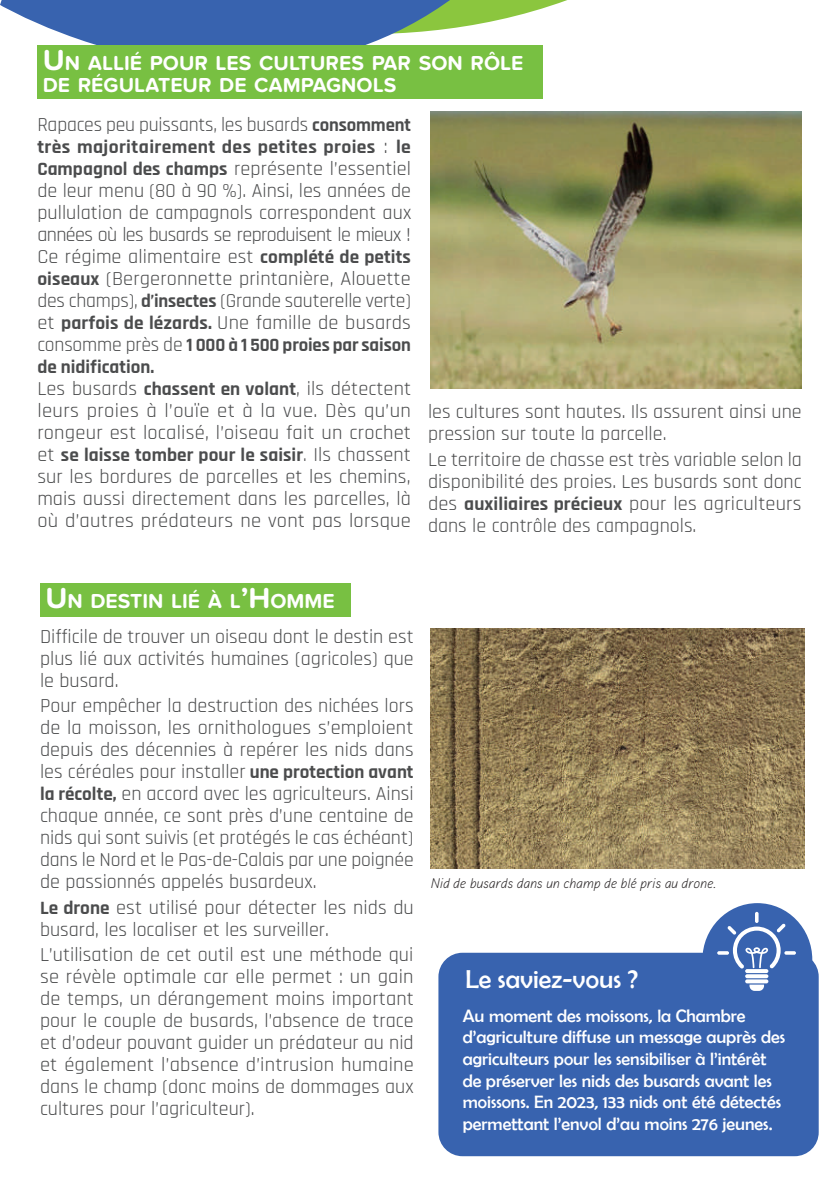
<style>
.page{position:relative;width:840px;height:1191px;background:#fff}
.page>*{position:absolute;margin:0;border:0;box-sizing:border-box;transform-origin:0 0}
.t1{font:26px "Berlin Sans FB";color:#fff}
.t2{font:700 21px/22px "Proxima Nova Soft";color:#fff}
.t3{font:20px/22px "Rajdhani";color:#4b4c4d;text-align:justify}
.t4{font:700 19px/22px "Rajdhani";letter-spacing:.005em;color:#4b4c4d}
.t5{font:18px/21.6px "Berlin Sans FB";color:#fff}
.t6{font:italic 300 14px "Aaux Pro";color:#231f20}
.s1{font-size:30px}
.s2{font-weight:700;font-size:19px}
.s3{font-weight:400;font-size:20px}
.s4{font-weight:400}
</style>
<div class="page">
<svg style="left:0;top:0;width:589px;height:112px"></svg>
<div style="left:37px;top:45px;width:505px;height:54px;background:#78c042"></div>
<div style="left:40px;top:583px;width:310px;height:33px;background:#78c042"></div>
<img style="left:430px;top:628px;width:373px;height:240px">
<div style="left:438px;top:952px;width:380px;height:204px;background:#3863af;border-radius:24px"></div>
<div style="left:702px;top:903px;width:109px;height:113px;background:#3863af;border-radius:50%"></div>
<svg style="left:744px;top:969px;width:24px;height:4px"></svg>
<svg style="left:744px;top:974px;width:24px;height:4px"></svg>
<svg style="left:744px;top:979px;width:24px;height:4px"></svg>
<svg style="left:749px;top:984px;width:14px;height:7px"></svg>
<svg style="left:754px;top:912px;width:4px;height:11px"></svg>
<svg style="left:717px;top:923px;width:78px;height:45px"></svg>
<img style="left:430px;top:112px;width:371px;height:276px">
<p class="t2" style="left:43px;top:52px;width:482px"><span class="s1">U</span> N ALLIÉ POUR LES CULTURES PAR SON RÔLE<br>DE RÉGULATEUR DE CAMPAGNOLS</p>
<p class="t3" style="left:37px;top:114px;width:375px">Rapaces peu puissants, les busards <span class="s2">consomment</span></p>
<p class="t4" style="left:37px;top:136px;width:375px">très majoritairement des petites proies <span class="s3">:</span> le</p>
<p class="t3" style="left:37px;top:158px;width:375px"><span class="s2">Campagnol des champs</span> représente l’essentiel de leur menu (80 à 90 %). Ainsi, les années de pullulation de campagnols correspondent aux années où les busards se reproduisent le mieux !<br>Ce régime alimentaire est <span class="s2">complété de petits oiseaux</span> (Bergeronnette printanière, Alouette des champs), <span class="s2">d’insectes</span> (Grande sauterelle verte) et <span class="s2">parfois de lézards.</span> Une famille de busards</p>
<p class="t4" style="left:37px;top:334px;width:375px"><span class="s3">consomme près de</span> 1 000 à 1 500 proies par saison de nidification.</p>
<p class="t3" style="left:37px;top:378px;width:375px">Les busards <span class="s2">chassent en volant</span>, ils détectent leurs proies à l’ouïe et à la vue. Dès qu’un rongeur est localisé, l’oiseau fait un crochet</p>
<p class="t4" style="left:37px;top:444px;width:375px"><span class="s3">et</span> se laisse tomber pour le saisir<span class="s4">.</span> <span class="s3">Ils chassent</span></p>
<p class="t3" style="left:37px;top:466px;width:375px">sur les bordures de parcelles et les chemins, mais aussi directement dans les parcelles, là où d’autres prédateurs ne vont pas lorsque</p>
<p class="t3" style="left:428px;top:402px;width:375px">les cultures sont hautes. Ils assurent ainsi une pression sur toute la parcelle.</p>
<p class="t3" style="left:428px;top:449px;width:375px">Le territoire de chasse est très variable selon la disponibilité des proies. Les busards sont donc des <span class="s2">auxiliaires précieux</span> pour les agriculteurs dans le contrôle des campagnols.</p>
<p class="t2" style="left:45px;top:590px;width:291px"><span class="s1">U</span>N DESTIN LIÉ À L<span class="s1">’H</span>OMME</p>
<p class="t3" style="left:40px;top:626px;width:375px">Difficile de trouver un oiseau dont le destin est plus lié aux activités humaines (agricoles) que le busard.</p>
<p class="t3" style="left:40px;top:695px;width:375px">Pour empêcher la destruction des nichées lors de la moisson, les ornithologues s’emploient depuis des décennies à repérer les nids dans les céréales pour installer <span class="s2">une protection avant la récolte,</span> en accord avec les agriculteurs. Ainsi chaque année, ce sont près d’une centaine de nids qui sont suivis (et protégés le cas échéant) dans le Nord et le Pas-de-Calais par une poignée de passionnés appelés busardeux.</p>
<p class="t3" style="left:40px;top:897px;width:375px"><span class="s2">Le drone</span> est utilisé pour détecter les nids du busard, les localiser et les surveiller.</p>
<p class="t3" style="left:40px;top:944px;width:375px">L’utilisation de cet outil est une méthode qui se révèle optimale car elle permet : un gain de temps, un dérangement moins important pour le couple de busards, l’absence de trace et d’odeur pouvant guider un prédateur au nid et également l’absence d’intrusion humaine dans le champ (donc moins de dommages aux cultures pour l’agriculteur).</p>
<p class="t6" style="left:430px;top:874px;width:287px">Nid de busards dans un champ de blé pris au drone.</p>
<h1 class="t1" style="left:465px;top:965px;width:174px">Le saviez-vous ?</h1>
<p class="t5" style="left:462px;top:1004px;width:324px">Au moment des moissons, la Chambre d’agriculture diffuse un message auprès des agriculteurs pour les sensibiliser à l’intérêt de préserver les nids des busards avant les moissons. En 2023, 133 nids ont été détectés permettant l’envol d’au moins 276 jeunes.</p>
</div>
